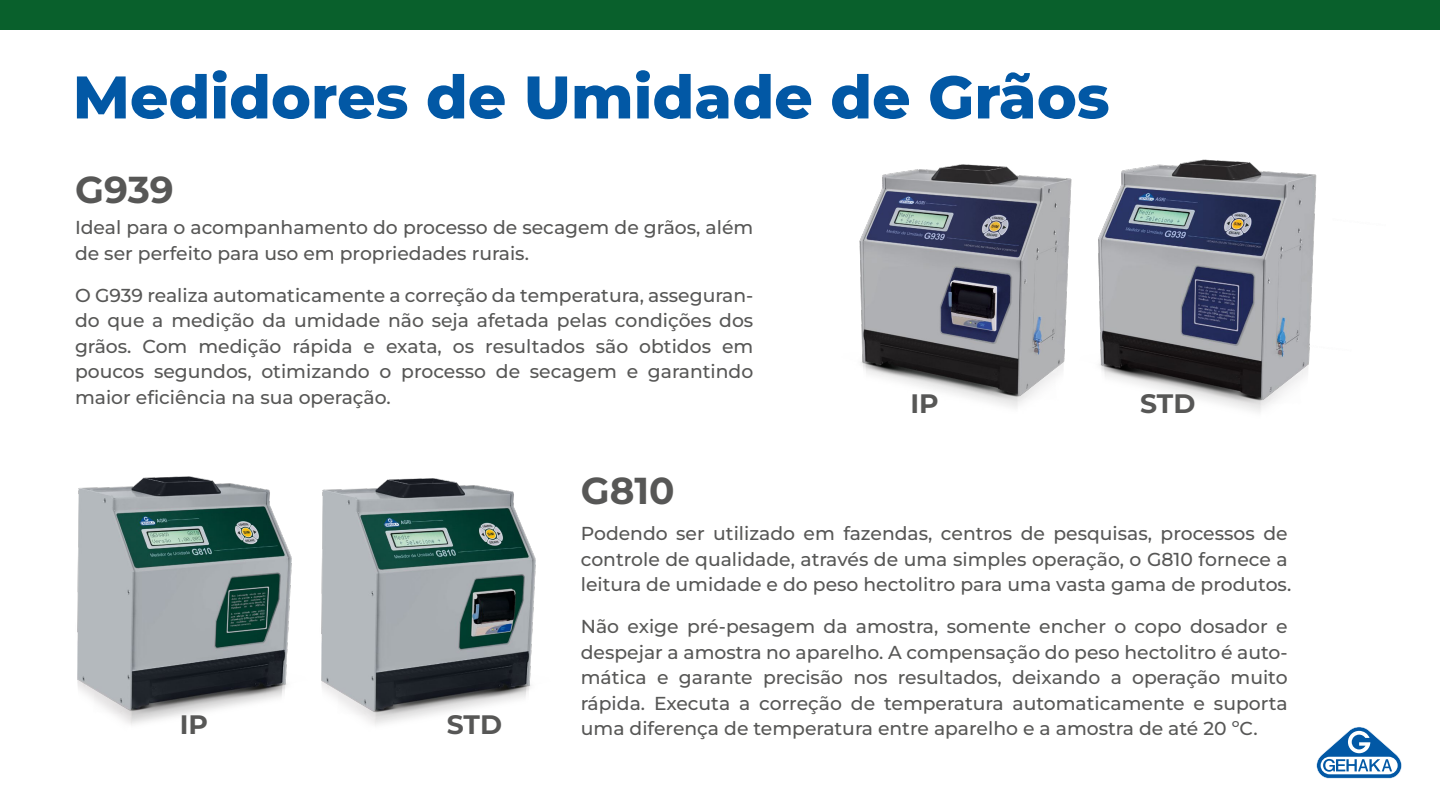
<style>
.page{position:relative;width:1440px;height:810px;background:#fff}
.page>*{position:absolute;margin:0;border:0;box-sizing:border-box;transform-origin:0 0}
.t1{font:800 60px "Montserrat";color:#0258a5}
.t2{font:700 37.5px "Montserrat";color:#575756}
.t3{font:700 26.7px "Montserrat";color:#575756}
.t4{font:500 18.75px/25.5px "Montserrat";color:#575756}
</style>
<div class="page">
<img style="left:859px;top:164px;width:103px;height:231px">
<img style="left:962px;top:159px;width:355px;height:253px">
<div style="left:0;top:0;width:1440px;height:30px;background:#09602c"></div>
<img style="left:77px;top:476px;width:131px;height:249px">
<img style="left:208px;top:478px;width:328px;height:247px">
<svg style="left:1316px;top:727px;width:86px;height:51px"></svg>
<h1 class="t1" style="left:73px;top:53px;width:1038px">Medidores de Umidade de Grãos</h1>
<h2 class="t2" style="left:75px;top:162px;width:100px">G939</h2>
<p class="t4" style="left:75px;top:214px;width:680px">Ideal para o acompanhamento do processo de secagem de grãos, além de ser perfeito para uso em propriedades rurais.</p>
<p class="t4" style="left:75px;top:281px;width:680px;text-align:justify">O G939 realiza automaticamente a correção da temperatura, asseguran&shy;do que a medição da umidade não seja afetada pelas condições dos grãos. Com medição rápida e exata, os resultados são obtidos em poucos segundos, otimizando o processo de secagem e garantindo maior eficiência na sua operação.</p>
<h2 class="t2" style="left:581px;top:464px;width:95px">G810</h2>
<h3 class="t3" style="left:910px;top:384px;width:30px">IP</h3>
<h3 class="t3" style="left:1140px;top:384px;width:57px">STD</h3>
<h3 class="t3" style="left:180px;top:705px;width:30px">IP</h3>
<h3 class="t3" style="left:447px;top:705px;width:57px">STD</h3>
<p class="t4" style="left:581px;top:520px;width:712px">Podendo ser utilizado em fazendas, centros de pesquisas, processos de controle de qualidade, através de uma simples operação, o G810 fornece a leitura de umidade e do peso hectolitro para uma vasta gama de produtos.</p>
<p class="t4" style="left:581px;top:613px;width:708px;text-align:justify">Não exige pré-pesagem da amostra, somente encher o copo dosador e despejar a amostra no aparelho. A compensação do peso hectolitro é auto&shy;mática e garante precisão nos resultados, deixando a operação muito rápida. Executa a correção de temperatura automaticamente e suporta uma diferença de temperatura entre aparelho e a amostra de até 20 ºC.</p>
</div>
